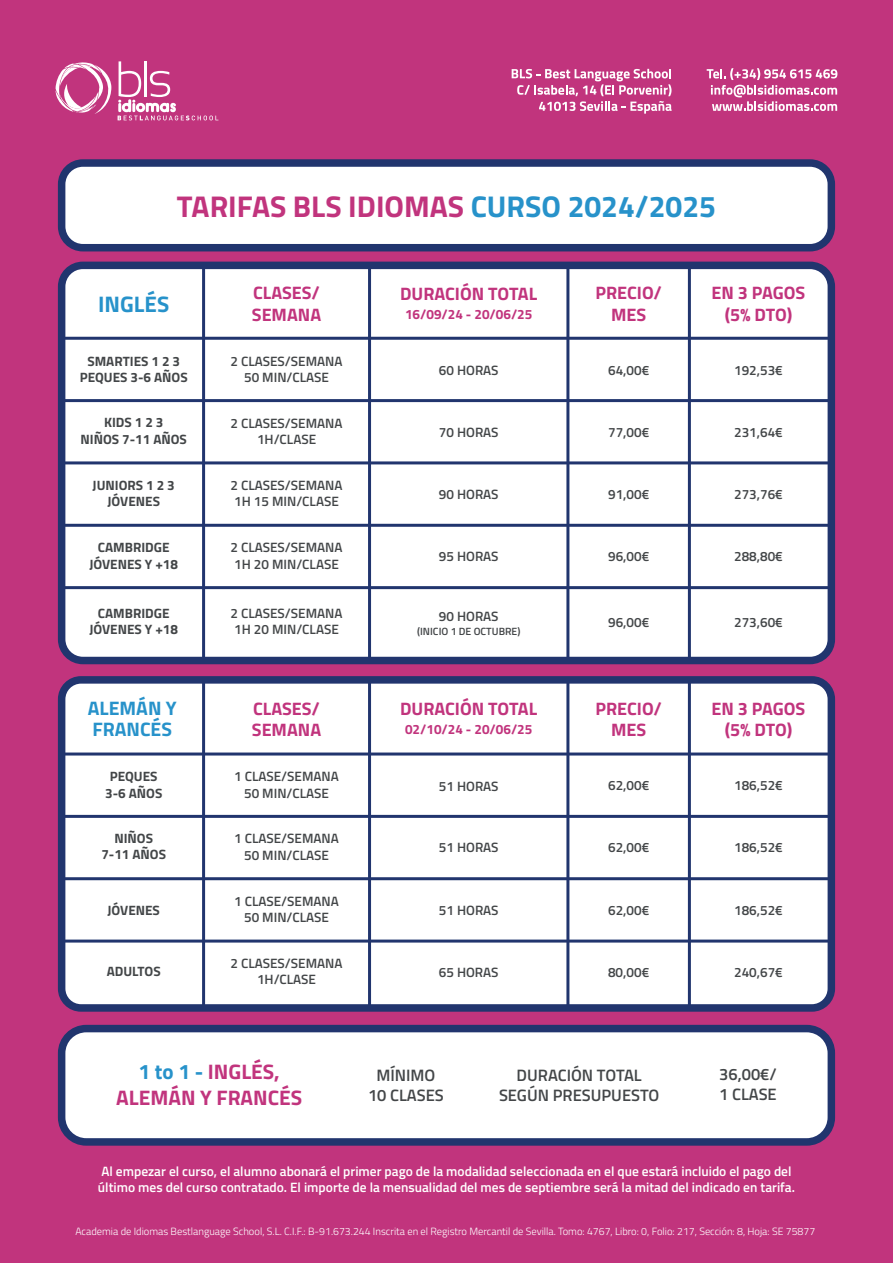
<style>
.page{position:relative;width:893px;height:1263px;background:#c1347d}
.page>*{position:absolute;margin:0;border:0;box-sizing:border-box;transform-origin:0 0}
.t1{font:700 30px "Titillium Web";color:#c1347d}
.t2{font:700 22.5px "Titillium Web";color:#2792ca}
.t3{font:700 21px/25.2px "Titillium Web";color:#c1347d;text-align:center}
.t4{font:700 19.5px/21px "Titillium Web";color:#2792ca}
.t5{font:700 18px/21.6px "Titillium Web";color:#c1347d;text-align:center}
.t6{font:600 16.5px/19.8px "Titillium Web";color:#434648;text-align:center}
.t7{font:600 13.5px/16.2px "Titillium Web";color:#434648;text-align:center}
.t8{font:600 13.5px/16.2px "Titillium Web";color:#fff}
.t9{font:700 13.5px/16.2px "Titillium Web";color:#434648;text-align:center}
.t10{font:700 13.5px "Titillium Web";color:#c1347d}
.t11{font:300 10.5px "Titillium Web";color:#fff}
.t12{font:600 10.5px "Titillium Web";color:#434648}
.s1{color:#2792ca}
</style>
<div class="page">
<svg style="left:56px;top:61px;width:162px;height:59px"></svg>
<svg style="left:512px;top:69px;width:160px;height:45px"></svg>
<svg style="left:707px;top:68px;width:130px;height:43px"></svg>
<div style="left:62px;top:163px;width:769px;height:85px;background:#fff;border-radius:21px"></div>
<div style="left:58px;top:159px;width:777px;height:92px;border:8px solid #21356e;border-radius:21px"></div>
<div style="left:62px;top:1028px;width:769px;height:114px;background:#fff;border-radius:25px"></div>
<div style="left:58px;top:1025px;width:777px;height:121px;border:8px solid #21356e;border-radius:25px"></div>
<div style="left:62px;top:265px;width:769px;height:395px;background:#fff;border-radius:21px"></div>
<div style="left:58px;top:262px;width:777px;height:402px;border:8px solid #21356e;border-radius:21px"></div>
<div style="left:62px;top:680px;width:769px;height:328px;background:#fff;border-radius:19px"></div>
<div style="left:58px;top:676px;width:777px;height:336px;border:8px solid #21356e;border-radius:19px"></div>
<hr style="left:202px;top:265px;width:3px;height:395px;background:#21356e">
<hr style="left:368px;top:265px;width:3px;height:395px;background:#21356e">
<hr style="left:566px;top:265px;width:3px;height:395px;background:#21356e">
<hr style="left:688px;top:265px;width:3px;height:395px;background:#21356e">
<hr style="left:62px;top:337px;width:769px;height:3px;background:#21356e">
<hr style="left:62px;top:399px;width:769px;height:3px;background:#21356e">
<hr style="left:62px;top:461px;width:769px;height:3px;background:#21356e">
<hr style="left:62px;top:524px;width:769px;height:3px;background:#21356e">
<hr style="left:62px;top:586px;width:769px;height:3px;background:#21356e">
<hr style="left:202px;top:681px;width:3px;height:327px;background:#21356e">
<hr style="left:368px;top:681px;width:3px;height:327px;background:#21356e">
<hr style="left:566px;top:681px;width:3px;height:327px;background:#21356e">
<hr style="left:688px;top:681px;width:3px;height:327px;background:#21356e">
<hr style="left:62px;top:752px;width:769px;height:3px;background:#21356e">
<hr style="left:62px;top:815px;width:769px;height:3px;background:#21356e">
<hr style="left:62px;top:877px;width:769px;height:3px;background:#21356e">
<hr style="left:62px;top:939px;width:769px;height:3px;background:#21356e">
<h1 class="t1" style="left:177px;top:183px;width:541px">TARIFAS BLS IDIOMAS <span class="s1">CURSO 2024/2025</span></h1>
<h2 class="t2" style="left:98px;top:287px;width:73px">INGLÉS</h2>
<p class="t9" style="left:80px;top:352px;width:109px">SMARTIES 1 2 3<br>PEQUES 3-6 AÑOS</p>
<h3 class="t5" style="left:400px;top:282px;width:139px">DURACIÓN TOTAL</h3>
<p class="t10" style="left:405px;top:304px;width:129px">16/09/24 - 20/06/25</p>
<h3 class="t5" style="left:252px;top:281px;width:71px;text-align:left">CLASES/<br>SEMANA</h3>
<p class="t7" style="left:230px;top:352px;width:114px">2 CLASES/SEMANA<br>50 MIN/CLASE</p>
<p class="t7" style="left:439px;top:361px;width:61px">60 HORAS</p>
<p class="t7" style="left:608px;top:361px;width:43px">64,00€</p>
<p class="t7" style="left:734px;top:361px;width:50px">192,53€</p>
<h3 class="t5" style="left:595px;top:281px;width:68px">PRECIO/<br>MES</h3>
<h3 class="t5" style="left:711px;top:281px;width:95px">EN 3 PAGOS (5% DTO)</h3>
<p class="t9" style="left:81px;top:414px;width:108px">KIDS 1 2 3<br>NIÑOS 7-11 AÑOS</p>
<p class="t7" style="left:231px;top:414px;width:114px">2 CLASES/SEMANA<br>1H/CLASE</p>
<p class="t7" style="left:439px;top:423px;width:61px">70 HORAS</p>
<p class="t7" style="left:608px;top:423px;width:43px">77,00€</p>
<p class="t7" style="left:734px;top:423px;width:50px">231,64€</p>
<p class="t9" style="left:93px;top:476px;width:84px">JUNIORS 1 2 3<br>JÓVENES</p>
<p class="t7" style="left:230px;top:477px;width:114px;text-align:left">2 CLASES/SEMANA<br>1H 15 MIN/CLASE</p>
<p class="t7" style="left:439px;top:486px;width:61px">90 HORAS</p>
<p class="t7" style="left:608px;top:486px;width:43px">91,00€</p>
<p class="t7" style="left:734px;top:486px;width:50px">273,76€</p>
<p class="t9" style="left:89px;top:539px;width:90px">CAMBRIDGE<br>JÓVENES Y +18</p>
<p class="t7" style="left:230px;top:539px;width:114px;text-align:left">2 CLASES/SEMANA<br>1H 20 MIN/CLASE</p>
<p class="t7" style="left:439px;top:548px;width:61px">95 HORAS</p>
<p class="t7" style="left:608px;top:548px;width:43px">96,00€</p>
<p class="t7" style="left:734px;top:548px;width:50px">288,80€</p>
<p class="t9" style="left:89px;top:604px;width:90px">CAMBRIDGE<br>JÓVENES Y +18</p>
<p class="t7" style="left:230px;top:604px;width:114px;text-align:left">2 CLASES/SEMANA<br>1H 20 MIN/CLASE</p>
<p class="t7" style="left:439px;top:608px;width:61px">90 HORAS</p>
<p class="t7" style="left:608px;top:613px;width:43px">96,00€</p>
<p class="t7" style="left:734px;top:613px;width:50px">273,60€</p>
<p class="t12" style="left:417px;top:623px;width:105px">(INICIO 1 DE OCTUBRE)</p>
<h3 class="t4" style="left:88px;top:697px;width:90px">ALEMÁN Y<br>FRANCÉS</h3>
<p class="t9" style="left:105px;top:768px;width:59px">PEQUES<br>3-6 AÑOS</p>
<h3 class="t5" style="left:400px;top:697px;width:139px">DURACIÓN TOTAL</h3>
<p class="t10" style="left:405px;top:719px;width:129px">02/10/24 - 20/06/25</p>
<h3 class="t5" style="left:252px;top:697px;width:71px;text-align:left">CLASES/<br>SEMANA</h3>
<p class="t7" style="left:234px;top:768px;width:106px">1 CLASE/SEMANA<br>50 MIN/CLASE</p>
<p class="t7" style="left:439px;top:777px;width:61px">51 HORAS</p>
<p class="t7" style="left:608px;top:777px;width:43px">62,00€</p>
<p class="t7" style="left:734px;top:777px;width:50px">186,52€</p>
<h3 class="t5" style="left:595px;top:697px;width:68px">PRECIO/<br>MES</h3>
<h3 class="t5" style="left:711px;top:697px;width:95px">EN 3 PAGOS (5% DTO)</h3>
<p class="t9" style="left:101px;top:830px;width:66px">NIÑOS<br>7-11 AÑOS</p>
<p class="t7" style="left:234px;top:830px;width:106px">1 CLASE/SEMANA<br>50 MIN/CLASE</p>
<p class="t7" style="left:439px;top:839px;width:61px">51 HORAS</p>
<p class="t7" style="left:608px;top:839px;width:43px">62,00€</p>
<p class="t7" style="left:734px;top:839px;width:50px">186,52€</p>
<p class="t9" style="left:107px;top:901px;width:54px">JÓVENES</p>
<p class="t7" style="left:234px;top:892px;width:106px">1 CLASE/SEMANA<br>50 MIN/CLASE</p>
<p class="t7" style="left:439px;top:901px;width:61px">51 HORAS</p>
<p class="t7" style="left:608px;top:901px;width:43px">62,00€</p>
<p class="t7" style="left:734px;top:901px;width:50px">186,52€</p>
<p class="t9" style="left:107px;top:963px;width:56px">ADULTOS</p>
<p class="t7" style="left:230px;top:955px;width:114px">2 CLASES/SEMANA<br>1H/CLASE</p>
<p class="t7" style="left:439px;top:964px;width:61px">65 HORAS</p>
<p class="t7" style="left:608px;top:964px;width:43px">80,00€</p>
<p class="t7" style="left:734px;top:964px;width:50px">240,67€</p>
<h3 class="t3" style="left:116px;top:1058px;width:187px"><span class="s1">1 to 1 -</span> INGLÉS,<br>ALEMÁN Y FRANCÉS</h3>
<p class="t6" style="left:368px;top:1064px;width:77px">MÍNIMO<br>10 CLASES</p>
<p class="t6" style="left:499px;top:1064px;width:162px">DURACIÓN TOTAL<br>SEGÚN PRESUPUESTO</p>
<p class="t6" style="left:719px;top:1063px;width:59px;text-align:left">36,00€/<br>1 CLASE</p>
<p class="t8" style="left:98px;top:1163px;width:699px">Al empezar el curso, el alumno abonará el primer pago de la modalidad seleccionada en el que estará incluido el pago del último mes del curso contratado. El importe de la mensualidad del mes de septiembre será la mitad del indicado en tarifa.</p>
<p class="t11" style="left:75px;top:1224px;width:741px">Academia de Idiomas Bestlanguage School, S.L. C.I.F.: B-91.673.244 Inscrita en el Registro Mercantil de Sevilla. Tomo: 4767, Libro: 0, Folio: 217, Sección: 8, Hoja: SE 75877</p>
</div>
